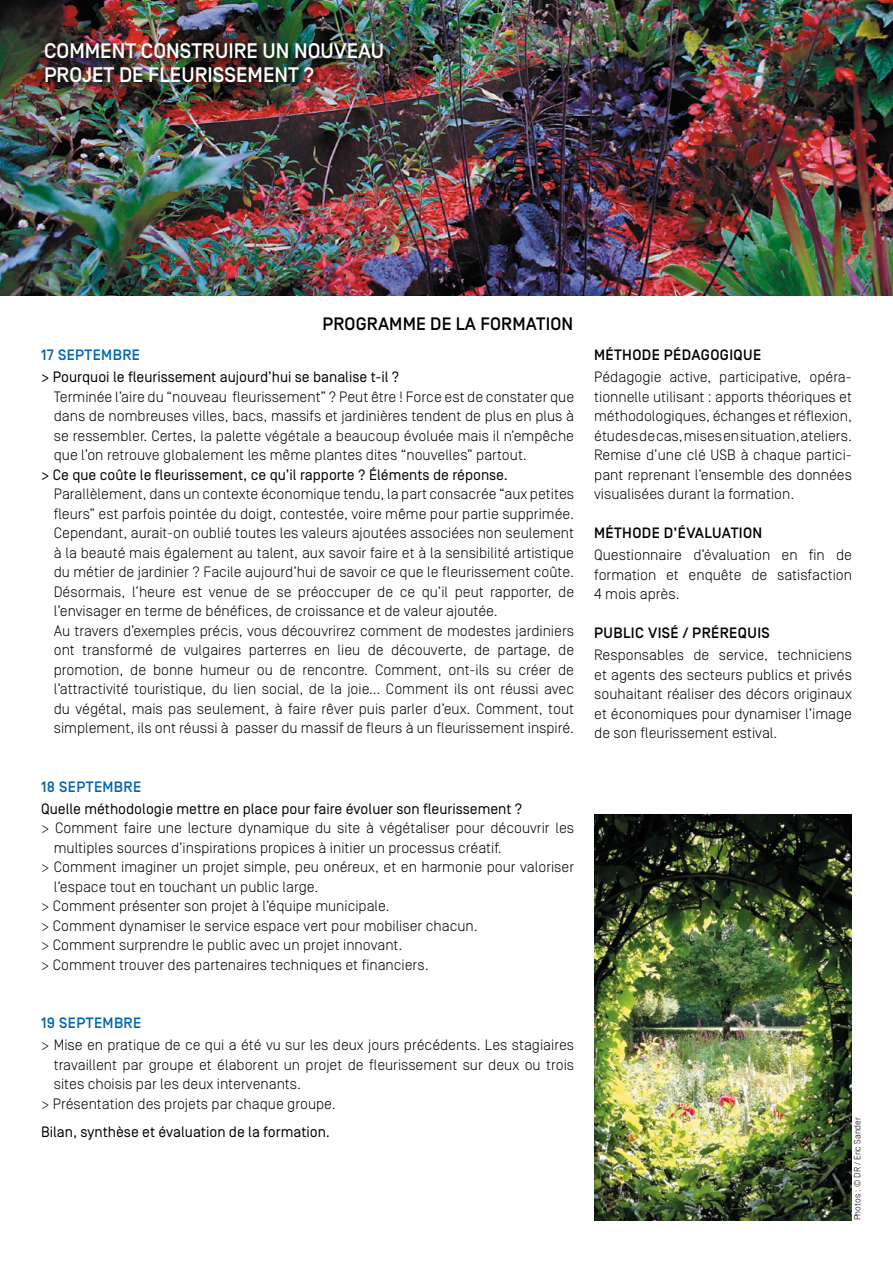
<style>
.page{position:relative;width:893px;height:1263px;background:#fff}
.page>*{position:absolute;margin:0;border:0;box-sizing:border-box;transform-origin:0 0}
.t1{font:500 21px/24px "Simplon BP";color:#fff}
.t2{font:500 18px "Simplon BP";letter-spacing:.01em;color:#000}
.t3{font:300 15px/19.5px "Simplon BP";color:#000;text-align:justify}
.t4{font:15px "Simplon BP Regular";color:#000}
.t5{font:500 15px "Simplon BP";letter-spacing:.025em;color:#000}
.t6{font:500 15px "Simplon BP";letter-spacing:.025em;color:#0066b1}
.t7{font:300 9px "Simplon BP";color:#000}
</style>
<div class="page">
<img style="left:0;top:0;width:893px;height:296px">
<div style="left:44px;top:42px;width:346px;height:48px;background:#000;opacity:.75"></div>
<img style="left:594px;top:814px;width:257px;height:406px">
<h1 class="t1" style="left:44px;top:39px;width:342px">COMMENT CONSTRUIRE UN NOUVEAU<br>PROJET DE FLEURISSEMENT ?</h1>
<p class="t2" style="left:323px;top:314px;width:252px">PROGRAMME DE LA FORMATION</p>
<p class="t6" style="left:41px;top:346px;width:101px">17 SEPTEMBRE</p>
<p class="t4" style="left:41px;top:368px;width:360px">&gt; Pourquoi le fleurissement aujourd’hui se banalise t-il ?</p>
<p class="t3" style="left:54px;top:386px;width:522px">Terminée l’aire du “nouveau fleurissement” ? Peut être ! Force est de constater que dans de nombreuses villes, bacs, massifs et jardinières tendent de plus en plus à se ressembler. Certes, la palette végétale a beaucoup évoluée mais il n’empêche que l’on retrouve globalement les même plantes dites “nouvelles” partout.</p>
<p class="t4" style="left:41px;top:466px;width:468px">&gt; Ce que coûte le fleurissement, ce qu’il rapporte ? Éléments de réponse.</p>
<p class="t3" style="left:54px;top:484px;width:522px;text-align:left">Parallèlement, dans un contexte économique tendu, la part consacrée “aux petites fleurs” est parfois pointée du doigt, contestée, voire même pour partie supprimée.<br>Cependant, aurait-on oublié toutes les valeurs ajoutées associées non seulement à la beauté mais également au talent, aux savoir faire et à la sensibilité artistique du métier de jardinier ? Facile aujourd’hui de savoir ce que le fleurissement coûte.<br>Désormais, l’heure est venue de se préoccuper de ce qu’il peut rapporter, de l’envisager en terme de bénéfices, de croissance et de valeur ajoutée.<br>Au travers d’exemples précis, vous découvrirez comment de modestes jardiniers ont transformé de vulgaires parterres en lieu de découverte, de partage, de promotion, de bonne humeur ou de rencontre. Comment, ont-ils su créer de l’attractivité touristique, du lien social, de la joie… Comment ils ont réussi avec du végétal, mais pas seulement, à faire rêver puis parler d’eux. Comment, tout simplement, ils ont réussi à passer du massif de fleurs à un fleurissement inspiré.</p>
<p class="t6" style="left:41px;top:778px;width:102px">18 SEPTEMBRE</p>
<p class="t4" style="left:41px;top:800px;width:483px">Quelle méthodologie mettre en place pour faire évoluer son fleurissement ?</p>
<p class="t3" style="left:41px;top:818px;width:535px">&gt; Comment faire une lecture dynamique du site à végétaliser pour découvrir les</p>
<p class="t3" style="left:54px;top:837px;width:449px">multiples sources d’inspirations propices à initier un processus créatif.</p>
<p class="t3" style="left:41px;top:857px;width:535px">&gt; Comment imaginer un projet simple, peu onéreux, et en harmonie pour valoriser</p>
<p class="t3" style="left:54px;top:876px;width:266px">l’espace tout en touchant un public large.</p>
<p class="t3" style="left:41px;top:896px;width:350px">&gt; Comment présenter son projet à l’équipe municipale.</p>
<p class="t3" style="left:41px;top:915px;width:438px">&gt; Comment dynamiser le service espace vert pour mobiliser chacun.</p>
<p class="t3" style="left:41px;top:935px;width:363px">&gt; Comment surprendre le public avec un projet innovant.</p>
<p class="t3" style="left:41px;top:954px;width:389px">&gt; Comment trouver des partenaires techniques et financiers.</p>
<p class="t6" style="left:41px;top:1014px;width:102px">19 SEPTEMBRE</p>
<p class="t3" style="left:41px;top:1035px;width:535px">&gt; Mise en pratique de ce qui a été vu sur les deux jours précédents. Les stagiaires</p>
<p class="t3" style="left:54px;top:1054px;width:522px">travaillent par groupe et élaborent un projet de fleurissement sur deux ou trois</p>
<p class="t3" style="left:54px;top:1074px;width:249px">sites choisis par les deux intervenants.</p>
<p class="t3" style="left:41px;top:1093px;width:296px">&gt; Présentation des projets par chaque groupe.</p>
<p class="t4" style="left:41px;top:1123px;width:291px">Bilan, synthèse et évaluation de la formation.</p>
<p class="t5" style="left:594px;top:346px;width:168px">MÉTHODE PÉDAGOGIQUE</p>
<p class="t3" style="left:594px;top:367px;width:259px">Pédagogie active, participative, opéra&shy;tionnelle utilisant : apports théoriques et méthodologiques, échanges et réflexion, études de cas, mises en situation, ateliers.<br>Remise d’une clé USB à chaque partici&shy;pant reprenant l’ensemble des données visualisées durant la formation.</p>
<p class="t5" style="left:594px;top:524px;width:170px">MÉTHODE D’ÉVALUATION</p>
<p class="t3" style="left:594px;top:545px;width:259px">Questionnaire d’évaluation en fin de formation et enquête de satisfaction 4 mois après.</p>
<p class="t5" style="left:594px;top:624px;width:177px">PUBLIC VISÉ / PRÉREQUIS</p>
<p class="t3" style="left:594px;top:645px;width:259px">Responsables de service, techniciens et agents des secteurs publics et privés souhaitant réaliser des décors originaux et économiques pour dynamiser l’image de son fleurissement estival.</p>
<p class="t7" style="left:852px;top:1220px;width:105px;rotate:-90deg">Photos : © DR / Eric Sander</p>
</div>
